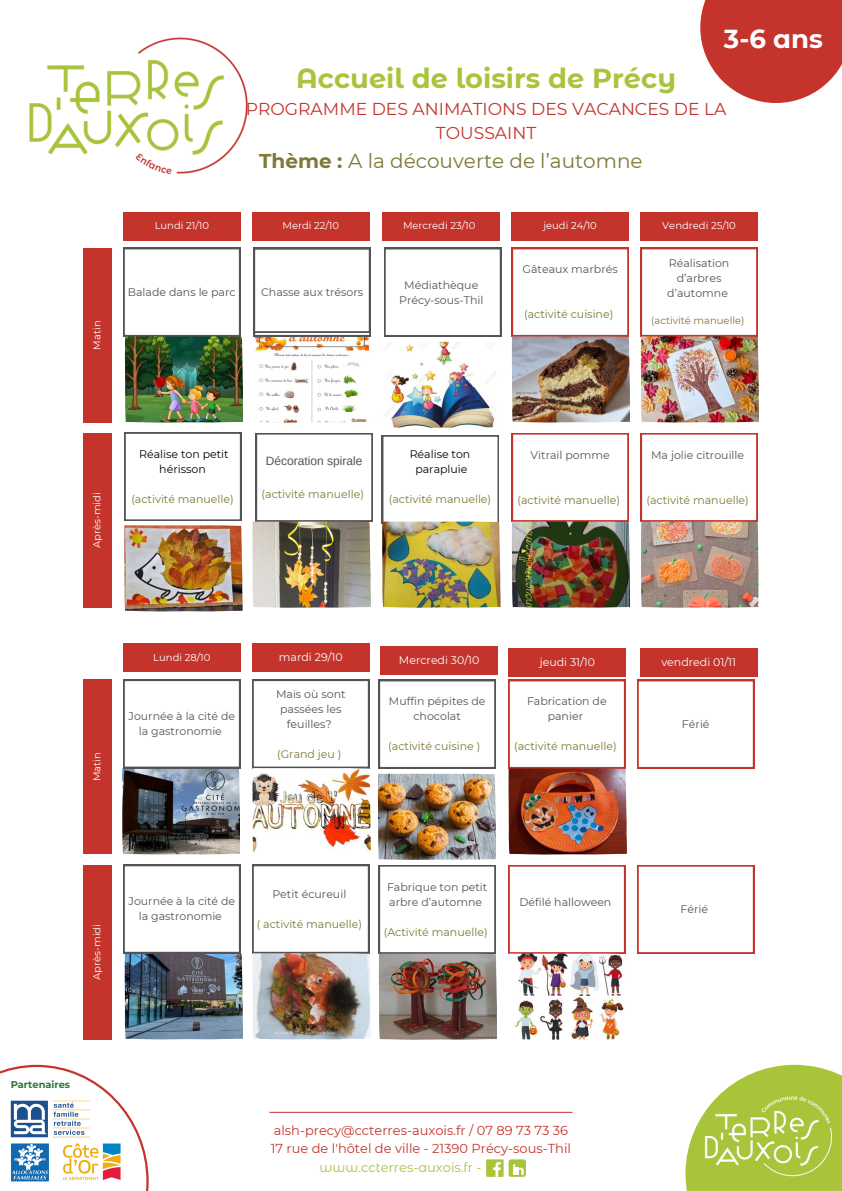
<style>
.page{position:relative;width:842px;height:1191px;background:#fff}
.page>*{position:absolute;margin:0;border:0;box-sizing:border-box;transform-origin:0 0}
.t1{font:700 27.3px "Montserrat Alternates";color:#a8c43b}
.t2{font:700 26px "Montserrat Alternates";color:#fff}
.t3{font:20px "Montserrat";color:#7e7935}
.t4{font:17.2px/24px "Montserrat";color:#c4342d;text-align:center}
.t5{font:13px/18px "Montserrat";color:#c4342d}
.t6{font:13px "Montserrat Alternates";color:#a8c43b}
.t7{font:12px "Arimo";color:#545454}
.t8{font:11px/15px "Montserrat";color:#545454;text-align:center}
.t9{font:11px "Montserrat";color:#7e7935}
.t10{font:11px "Montserrat";color:#fff}
.t11{font:11px/15px "Montserrat";color:#000;text-align:center}
.t12{font:10px "Montserrat";color:#fff}
.t13{font:10px "Montserrat";color:#7e7935}
.t14{font:700 9.8px "Montserrat";color:#2b7836}
.s1{font-weight:700}
</style>
<div class="page">
<svg style="left:0;top:1064px;width:149px;height:126px"></svg>
<img style="left:11px;top:1100px;width:79px;height:37px">
<img style="left:63px;top:1142px;width:59px;height:39px">
<img style="left:11px;top:1142px;width:39px;height:39px">
<img style="left:29px;top:37px;width:219px;height:137px">
<svg style="left:685px;top:1064px;width:157px;height:126px;fill:#a8c43b"></svg>
<img style="left:700px;top:1089px;width:136px;height:92px">
<div style="left:700px;top:0;width:142px;height:103px;background:#c4342d"></div>
<div style="left:123px;top:211px;width:117px;height:29px;background:#c4342d"></div>
<div style="left:252px;top:211px;width:117px;height:29px;background:#c4342d"></div>
<div style="left:382px;top:211px;width:117px;height:29px;background:#c4342d"></div>
<div style="left:512px;top:211px;width:117px;height:29px;background:#c4342d"></div>
<div style="left:641px;top:211px;width:117px;height:29px;background:#c4342d"></div>
<div style="left:83px;top:248px;width:29px;height:174px;background:#c4342d"></div>
<div style="left:83px;top:433px;width:29px;height:174px;background:#c4342d"></div>
<div style="left:123px;top:643px;width:117px;height:29px;background:#c4342d"></div>
<div style="left:252px;top:643px;width:117px;height:29px;background:#c4342d"></div>
<div style="left:83px;top:679px;width:29px;height:175px;background:#c4342d"></div>
<div style="left:83px;top:864px;width:29px;height:175px;background:#c4342d"></div>
<div style="left:486px;top:1159px;width:17px;height:17px;background:#a8c43b"></div>
<svg style="left:493px;top:1162px;width:8px;height:14px"></svg>
<div style="left:509px;top:1159px;width:17px;height:17px;background:#a8c43b;border-radius:3px"></div>
<svg style="left:513px;top:1164px;width:11px;height:10px"></svg>
<hr style="left:269px;top:1111px;width:304px;height:1px;background:#c4342d">
<svg style="left:123px;top:248px;width:117px;height:88px"></svg>
<img style="left:122px;top:768px;width:118px;height:86px">
<img style="left:253px;top:336px;width:117px;height:86px">
<svg style="left:384px;top:248px;width:117px;height:88px"></svg>
<img style="left:385px;top:342px;width:111px;height:85px">
<svg style="left:512px;top:248px;width:117px;height:88px"></svg>
<img style="left:512px;top:336px;width:118px;height:86px">
<svg style="left:641px;top:248px;width:117px;height:88px"></svg>
<img style="left:641px;top:336px;width:118px;height:86px">
<svg style="left:124px;top:432px;width:117px;height:89px"></svg>
<img style="left:125px;top:953px;width:118px;height:86px">
<svg style="left:256px;top:433px;width:117px;height:88px"></svg>
<img style="left:252px;top:521px;width:118px;height:86px">
<svg style="left:382px;top:435px;width:117px;height:86px"></svg>
<img style="left:382px;top:521px;width:118px;height:86px">
<svg style="left:512px;top:433px;width:117px;height:88px"></svg>
<img style="left:512px;top:521px;width:118px;height:86px">
<svg style="left:641px;top:433px;width:117px;height:88px"></svg>
<img style="left:641px;top:521px;width:118px;height:86px">
<svg style="left:123px;top:679px;width:117px;height:89px"></svg>
<img style="left:125px;top:336px;width:118px;height:86px">
<svg style="left:252px;top:679px;width:117px;height:89px"></svg>
<img style="left:252px;top:768px;width:118px;height:84px">
<svg style="left:123px;top:864px;width:117px;height:89px"></svg>
<img style="left:124px;top:525px;width:118px;height:86px">
<svg style="left:252px;top:864px;width:117px;height:89px"></svg>
<img style="left:252px;top:953px;width:118px;height:86px">
<svg style="left:379px;top:680px;width:117px;height:88px"></svg>
<img style="left:378px;top:773px;width:118px;height:86px">
<svg style="left:508px;top:680px;width:117px;height:88px"></svg>
<img style="left:508px;top:768px;width:118px;height:86px">
<svg style="left:637px;top:680px;width:117px;height:88px"></svg>
<svg style="left:379px;top:865px;width:117px;height:88px"></svg>
<img style="left:379px;top:953px;width:118px;height:86px">
<svg style="left:508px;top:865px;width:117px;height:88px"></svg>
<img style="left:508px;top:953px;width:118px;height:86px">
<svg style="left:637px;top:865px;width:117px;height:88px"></svg>
<div style="left:381px;top:645px;width:117px;height:29px;background:#c4342d"></div>
<div style="left:509px;top:648px;width:117px;height:29px;background:#c4342d"></div>
<div style="left:640px;top:648px;width:117px;height:29px;background:#c4342d"></div>
<svg style="left:253px;top:248px;width:118px;height:88px"></svg>
<p class="t12" style="left:91px;top:349px;width:30px;rotate:-90deg">Matin</p>
<h5 class="t2" style="left:724px;top:23px;width:101px">3-6 ans</h5>
<p class="t1" style="left:296px;top:61px;width:381px">Accueil de loisirs de Précy</p>
<h5 class="t4" style="left:246px;top:96px;width:482px">PROGRAMME DES ANIMATIONS DES VACANCES DE LA<br>TOUSSAINT</h5>
<p class="t3" style="left:259px;top:149px;width:385px"><span class="s1">Thème :</span> A la découverte de l’automne</p>
<h5 class="t12" style="left:155px;top:219px;width:56px">Lundi 21/10</h5>
<h5 class="t12" style="left:282px;top:219px;width:58px">Merdi 22/10</h5>
<p class="t12" style="left:403px;top:219px;width:74px">Mercredi 23/10</p>
<h5 class="t12" style="left:543px;top:219px;width:55px">jeudi 24/10</h5>
<h5 class="t12" style="left:662px;top:219px;width:75px">Vendredi 25/10</h5>
<h5 class="t8" style="left:128px;top:284px;width:109px">Balade dans le parc</h5>
<h5 class="t8" style="left:399px;top:277px;width:86px">Médiathèque<br>Précy-sous-Thil</h5>
<p class="t8" style="left:261px;top:284px;width:104px">Chasse aux trésors</p>
<h5 class="t8" style="left:523px;top:262px;width:97px">Gâteaux marbrés</h5>
<h5 class="t9" style="left:524px;top:308px;width:91px">(activité cuisine)</h5>
<p class="t8" style="left:667px;top:256px;width:64px">Réalisation d’arbres d’automne</p>
<h5 class="t13" style="left:651px;top:315px;width:95px">(activité manuelle)</h5>
<h5 class="t12" style="left:91px;top:548px;width:57px;rotate:-90deg">Après-midi</h5>
<h4 class="t11" style="left:139px;top:446px;width:91px">Réalise ton petit hérisson</h4>
<h4 class="t9" style="left:131px;top:492px;width:104px">(activité manuelle)</h4>
<h5 class="t7" style="left:266px;top:453px;width:98px">Décoration spirale</h5>
<h5 class="t9" style="left:262px;top:487px;width:104px">(activité manuelle)</h5>
<p class="t11" style="left:410px;top:446px;width:62px">Réalise ton parapluie</p>
<p class="t9" style="left:389px;top:492px;width:104px">(activité manuelle)</p>
<h5 class="t8" style="left:531px;top:447px;width:81px">Vitrail pomme</h5>
<h5 class="t9" style="left:517px;top:493px;width:104px">(activité manuelle)</h5>
<h5 class="t8" style="left:651px;top:447px;width:95px">Ma jolie citrouille</h5>
<h5 class="t9" style="left:646px;top:493px;width:104px">(activité manuelle)</h5>
<h4 class="t12" style="left:91px;top:781px;width:30px;rotate:-90deg">Matin</h4>
<h5 class="t12" style="left:153px;top:650px;width:59px">Lundi 28/10</h5>
<p class="t10" style="left:279px;top:650px;width:65px">mardi 29/10</p>
<h5 class="t8" style="left:128px;top:708px;width:108px">Journée à la cité de la gastronomie</h5>
<h5 class="t8" style="left:276px;top:686px;width:71px">Mais où sont passées les feuilles?</h5>
<p class="t9" style="left:277px;top:747px;width:66px">(Grand jeu )</p>
<h5 class="t10" style="left:399px;top:653px;width:82px">Mercredi 30/10</h5>
<h5 class="t10" style="left:540px;top:655px;width:57px">jeudi 31/10</h5>
<p class="t10" style="left:661px;top:655px;width:76px">vendredi 01/11</p>
<h5 class="t8" style="left:389px;top:694px;width:98px">Muffin pépites de chocolat</h5>
<h5 class="t9" style="left:388px;top:739px;width:94px">(activité cuisine )</h5>
<h5 class="t8" style="left:527px;top:694px;width:81px">Fabrication de panier</h5>
<h5 class="t9" style="left:514px;top:739px;width:104px">(activité manuelle)</h5>
<h5 class="t8" style="left:682px;top:716px;width:29px">Férié</h5>
<h5 class="t12" style="left:91px;top:979px;width:57px;rotate:-90deg">Après-midi</h5>
<h5 class="t8" style="left:128px;top:893px;width:108px">Journée à la cité de la gastronomie</h5>
<p class="t8" style="left:272px;top:886px;width:75px">Petit écureuil</p>
<h5 class="t9" style="left:257px;top:917px;width:107px">( activité manuelle)</h5>
<h5 class="t8" style="left:387px;top:879px;width:102px;text-align:left">Fabrique ton petit arbre d’automne</h5>
<h5 class="t9" style="left:384px;top:924px;width:105px">(Activité manuelle)</h5>
<h5 class="t8" style="left:519px;top:894px;width:93px">Défilé halloween</h5>
<h3 class="t14" style="left:11px;top:1078px;width:61px">Partenaires</h3>
<h5 class="t5" style="left:271px;top:1120px;width:302px">alsh-precy@ccterres-auxois.fr / 07 89 73 73 36<br>17 rue de l'hôtel de ville - 21390 Précy-sous-Thil</h5>
<p class="t6" style="left:319px;top:1159px;width:164px">www.ccterres-auxois.fr -</p>
<h5 class="t8" style="left:680px;top:901px;width:29px">Férié</h5>
</div>
